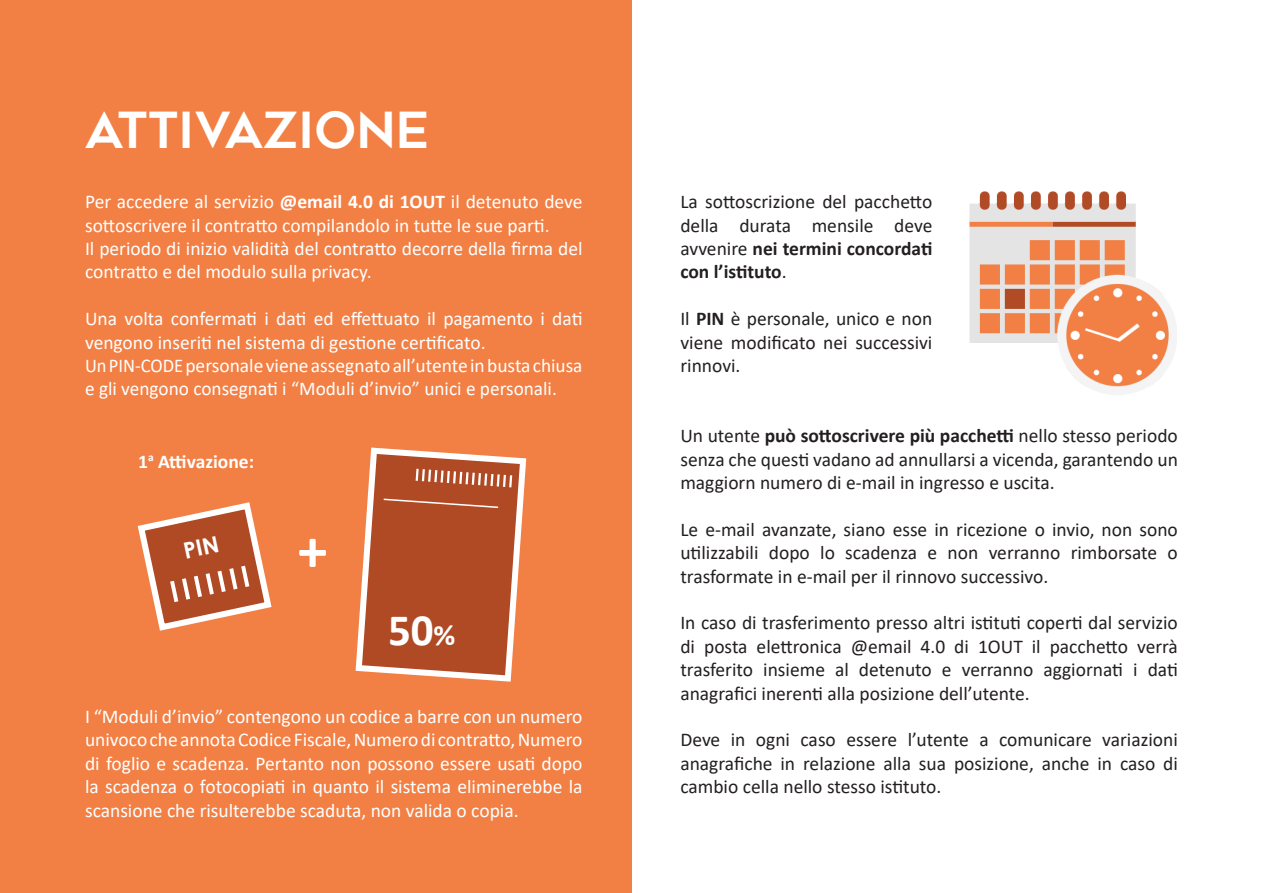
<style>
.page{position:relative;width:1263px;height:893px;background:#fff}
.page>*{position:absolute;margin:0;border:0;box-sizing:border-box;transform-origin:0 0}
.t1{font:700 60px "Calibri";color:#fff}
.t2{font:49.5px "Geometos";color:#fff}
.t3{font:700 45px "Calibri";color:#fff}
.t4{font:19.5px/23.4px "Calibri";color:#231f20;text-align:justify}
.t5{font:19.5px/23.4px "Calibri";color:#fff}
.t6{font:19.5px/23.4px "Calibri";color:#fff;scale:.95 1}
.t7{font:700 19.5px "Calibri";color:#fff}
.s1{font-weight:700}
.s2{font-size:30px}
</style>
<div class="page">
<div style="left:0;top:0;width:631px;height:893px;background:#f28045"></div>
<svg style="left:355px;top:447px;width:172px;height:235px;background:#c26744"></svg>
<img style="left:969px;top:191px;width:208px;height:204px">
<svg style="left:137px;top:502px;width:135px;height:129px"></svg>
<p class="t2" style="left:85px;top:102px;width:346px">ATTIVAZIONE</p>
<p class="t5" style="left:85px;top:189px;width:499px">Per accedere al servizio <span class="s1">@email 4.0 di 1OUT</span> il detenuto deve sottoscrivere il contratto compilandolo in tutte le sue parti.</p>
<p class="t5" style="left:85px;top:236px;width:499px">Il periodo di inizio validità del contratto decorre della firma del contratto e del modulo sulla privacy.</p>
<p class="t5" style="left:85px;top:306px;width:499px">Una volta confermati i dati ed effettuato il pagamento i dati vengono inseriti nel sistema di gestione certificato.</p>
<p class="t6" style="left:85px;top:353px;width:525px">Un PIN-CODE personale viene assegnato all’utente in busta chiusa e gli vengono consegnati i “Moduli d’invio” unici e personali.</p>
<p class="t7" style="left:138px;top:447px;width:117px">1<sup>a</sup> Attivazione:</p>
<p class="t1" style="left:298px;top:507px;width:31px">+</p>
<p class="t3" style="left:388px;top:599px;width:69px">50<span class="s2">%</span></p>
<p class="t5" style="left:85px;top:704px;width:499px;text-align:justify">I “Moduli d’invio” contengono un codice a barre con un numero univoco che annota Codice Fiscale, Numero di contratto, Numero di foglio e scadenza. Pertanto non possono essere usati dopo la scadenza o fotocopiati in quanto il sistema eliminerebbe la scansione che risulterebbe scaduta, non valida o copia.</p>
<p class="t4" style="left:680px;top:189px;width:254px">La sottoscrizione del pacchetto della durata mensile deve avvenire <span class="s1">nei termini concordati con l’istituto</span>.</p>
<p class="t4" style="left:680px;top:306px;width:253px">Il <span class="s1">PIN</span> è personale, unico e non viene modificato nei successivi rinnovi.</p>
<p class="t4" style="left:680px;top:423px;width:499px">Un utente <span class="s1">può sottoscrivere più pacchetti</span> nello stesso periodo senza che questi vadano ad annullarsi a vicenda, garantendo un maggiorn numero di e-mail in ingresso e uscita.</p>
<p class="t4" style="left:680px;top:517px;width:499px">Le e-mail avanzate, siano esse in ricezione o invio, non sono utilizzabili dopo lo scadenza e non verranno rimborsate o trasformate in e-mail per il rinnovo successivo.</p>
<p class="t4" style="left:680px;top:611px;width:499px">In caso di trasferimento presso altri istituti coperti dal servizio di posta elettronica @email 4.0 di 1OUT il pacchetto verrà trasferito insieme al detenuto e verranno aggiornati i dati anagrafici inerenti alla posizione dell’utente.</p>
<p class="t4" style="left:680px;top:728px;width:499px">Deve in ogni caso essere l’utente a comunicare variazioni anagrafiche in relazione alla sua posizione, anche in caso di cambio cella nello stesso istituto.</p>
</div>
